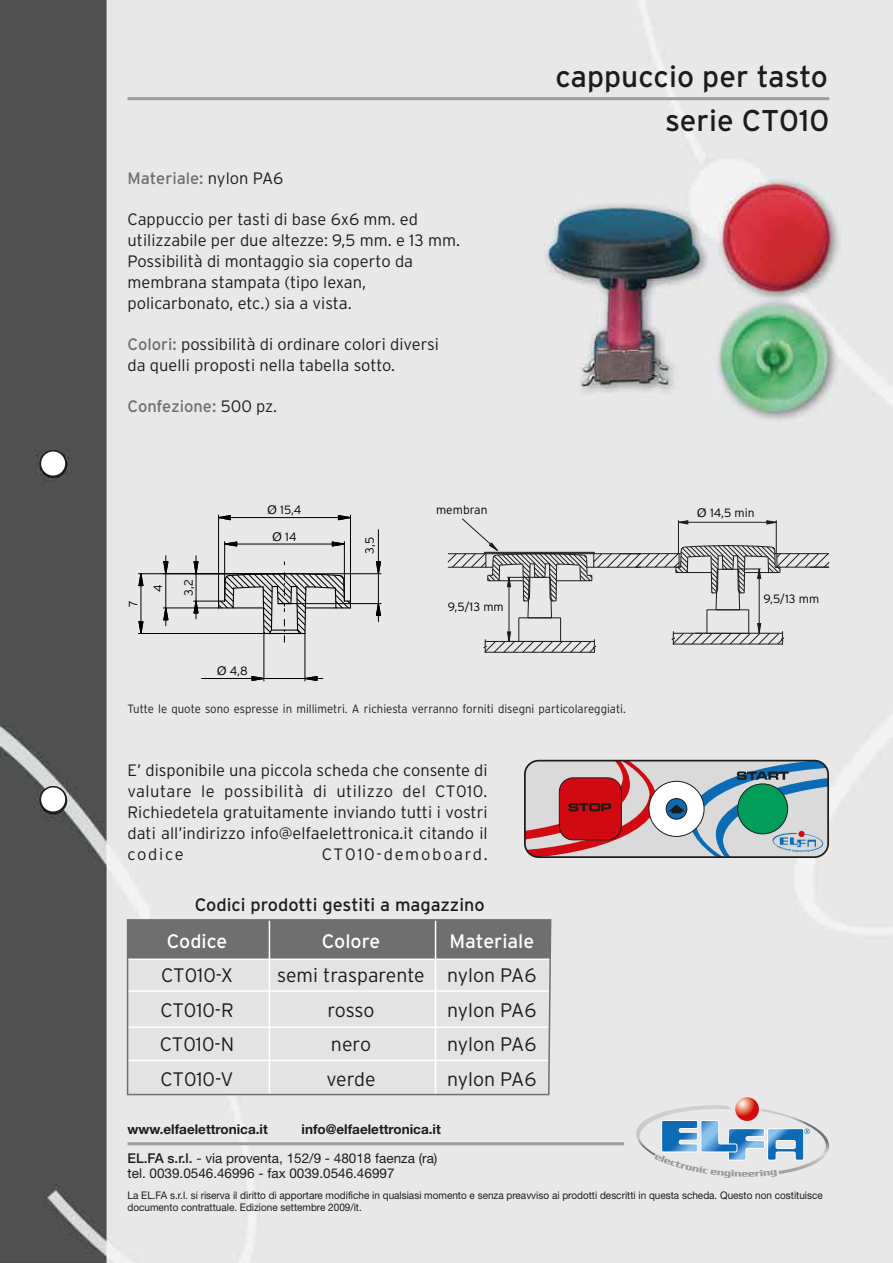
<style>
.page{position:relative;width:893px;height:1263px;background:#fff}
.page>*{position:absolute;margin:0;border:0;box-sizing:border-box;transform-origin:0 0}
.t1{font:30px "Interstate";color:#1c1c1b}
.t2{font:300 19.5px "Interstate";color:#1c1c1b}
.t3{font:19.5px "Interstate";color:#fff}
.t4{font:18px "Interstate";color:#1c1c1b}
.t5{font:300 16.5px/21px "Interstate";color:#1c1c1b}
.t6{font:16.5px "Interstate";color:#6f6f6f}
.t7{font:300 16.5px "Interstate";letter-spacing:.105em;color:#1c1c1b}
.t8{font:13.5px/15px "Helvetica Neue";color:#1c1c1b}
.t9{font:700 13.5px "Helvetica Neue";color:#1c1c1b}
.t10{font:300 12px "Interstate";color:#1c1c1b;scale:.95 1}
.t11{font:300 12px "Interstate";letter-spacing:.005em;color:#000001}
.t12{font:10.5px/12px "Helvetica Neue";color:#1c1c1b;scale:.95 1}
.s1{font-weight:300;color:#1c1c1b}
.s2{font-weight:400;color:#6f6f6f}
.s3{font-family:"Helvetica";font-weight:400}
.s4{font-weight:500}
</style>
<div class="page">
<img style="left:0;top:0;width:893px;height:1263px">
<hr style="left:128px;top:1142px;width:496px;height:3px;background:#9d9d9c">
<hr style="left:128px;top:97px;width:701px;height:3px;background:#9d9d9c">
<div style="left:40px;top:451px;width:26px;height:25px;background:#fff;border-radius:50%"></div>
<div style="left:40px;top:450px;width:27px;height:27px;border:2px solid #1c1c1b;border-radius:50%"></div>
<div style="left:40px;top:787px;width:26px;height:25px;background:#fff;border-radius:50%"></div>
<div style="left:40px;top:786px;width:27px;height:27px;border:2px solid #1c1c1b;border-radius:50%"></div>
<svg style="left:735px;top:1097px;width:24px;height:24px"></svg>
<svg style="left:636px;top:1105px;width:194px;height:73px;background:#beccd9"></svg>
<hr style="left:219px;top:517px;width:131px;height:1px;background:#000001">
<hr style="left:218px;top:515px;width:1px;height:93px;background:#000001">
<hr style="left:350px;top:515px;width:1px;height:93px;background:#000001">
<svg style="left:212px;top:514px;width:20px;height:7px"></svg>
<svg style="left:337px;top:514px;width:20px;height:7px"></svg>
<hr style="left:225px;top:544px;width:119px;height:1px;background:#000001">
<hr style="left:224px;top:541px;width:1px;height:60px;background:#000001">
<hr style="left:344px;top:541px;width:1px;height:60px;background:#000001">
<svg style="left:219px;top:541px;width:19px;height:6px"></svg>
<svg style="left:331px;top:541px;width:19px;height:6px"></svg>
<hr style="left:378px;top:530px;width:1px;height:92px;background:#000001">
<hr style="left:278px;top:603px;width:103px;height:1px;background:#000001">
<hr style="left:284px;top:573px;width:97px;height:1px;background:#000001">
<svg style="left:375px;top:597px;width:7px;height:20px"></svg>
<svg style="left:375px;top:560px;width:7px;height:20px"></svg>
<hr style="left:201px;top:678px;width:122px;height:1px;background:#000001">
<hr style="left:264px;top:633px;width:1px;height:48px;background:#000001">
<hr style="left:305px;top:633px;width:1px;height:48px;background:#000001">
<svg style="left:251px;top:675px;width:19px;height:7px"></svg>
<svg style="left:298px;top:675px;width:20px;height:7px"></svg>
<hr style="left:141px;top:574px;width:1px;height:59px;background:#000001">
<hr style="left:138px;top:633px;width:126px;height:1px;background:#000001">
<hr style="left:138px;top:573px;width:146px;height:1px;background:#000001">
<svg style="left:138px;top:620px;width:6px;height:20px"></svg>
<svg style="left:138px;top:567px;width:6px;height:20px"></svg>
<hr style="left:166px;top:556px;width:1px;height:70px;background:#000001">
<hr style="left:163px;top:608px;width:56px;height:1px;background:#000001">
<svg style="left:163px;top:602px;width:6px;height:19px"></svg>
<svg style="left:163px;top:560px;width:6px;height:20px"></svg>
<hr style="left:196px;top:556px;width:1px;height:63px;background:#000001">
<svg style="left:193px;top:560px;width:158px;height:82px;background:#c5c5c5"></svg>
<svg style="left:126px;top:918px;width:426px;height:178px;background:#c9c9c9"></svg>
<svg style="left:447px;top:518px;width:383px;height:135px;background:#d7d7d7"></svg>
<div style="left:524px;top:760px;width:305px;height:98px;border:2px solid #1c1c1b;border-radius:14px"></div>
<div style="left:649px;top:781px;width:55px;height:55px;background:#fff;border-radius:50%"></div>
<svg style="left:525px;top:761px;width:132px;height:96px;background:#ca7a7d"></svg>
<div style="left:666px;top:798px;width:21px;height:21px;border:1px solid #1c1c1b;border-radius:50%"></div>
<svg style="left:668px;top:761px;width:160px;height:96px;background:#96b8bb"></svg>
<h1 class="t1" style="left:555px;top:59px;width:274px">cappuccio per tasto</h1>
<p class="t6" style="left:128px;top:169px;width:157px">Materiale: <span class="s1">nylon PA6</span></p>
<p class="t5" style="left:128px;top:208px;width:334px">Cappuccio per tasti di base 6x6 mm. ed utilizzabile per due altezze: 9,5 mm. e 13 mm.<br>Possibilità di montaggio sia coperto da membrana stampata (tipo lexan, policarbonato, etc.) sia a vista.</p>
<p class="t5" style="left:128px;top:333px;width:313px"><span class="s2">Colori:</span> possibilità di ordinare colori diversi da quelli proposti nella tabella sotto.</p>
<p class="t6" style="left:128px;top:396px;width:151px">Confezione: <span class="s1">500 pz.</span></p>
<h1 class="t1" style="left:665px;top:103px;width:165px">serie CT010</h1>
<p class="t11" style="left:126px;top:607px;width:8px;rotate:-90deg">7</p>
<p class="t11" style="left:151px;top:592px;width:9px;rotate:-90deg">4</p>
<p class="t11" style="left:182px;top:595px;width:18px;rotate:-90deg">3,2</p>
<p class="t11" style="left:268px;top:503px;width:35px"><span class="s3">Ø</span> 15,4</p>
<p class="t11" style="left:273px;top:530px;width:26px"><span class="s3">Ø</span> 14</p>
<p class="t11" style="left:363px;top:554px;width:18px;rotate:-90deg">3,5</p>
<p class="t11" style="left:436px;top:503px;width:53px">membran</p>
<p class="t11" style="left:697px;top:505px;width:59px"><span class="s3">Ø</span> 14,5 min</p>
<p class="t11" style="left:448px;top:600px;width:57px">9,5/13 mm</p>
<p class="t11" style="left:763px;top:592px;width:57px">9,5/13 mm</p>
<p class="t11" style="left:217px;top:664px;width:32px"><span class="s3">Ø</span> 4,8</p>
<p class="t10" style="left:128px;top:702px;width:526px">Tutte le quote sono espresse in millimetri. A richiesta verranno forniti disegni particolareggiati.</p>
<p class="t5" style="left:127px;top:760px;width:362px;text-align:justify">E’ disponibile una piccola scheda che consente di valutare le possibilità di utilizzo del CT010.<br>Richiedetela gratuitamente inviando tutti i vostri dati all’indirizzo info@elfaelettronica.it citando il codice</p>
<p class="t7" style="left:322px;top:845px;width:167px">CT010-demoboard.</p>
<p class="t4" style="left:195px;top:894px;width:291px">Codici prodotti gestiti a magazzino</p>
<p class="t3" style="left:167px;top:930px;width:62px">Codice</p>
<p class="t3" style="left:322px;top:930px;width:60px">Colore</p>
<p class="t3" style="left:449px;top:930px;width:86px">Materiale</p>
<p class="t2" style="left:161px;top:964px;width:73px">CT010-X</p>
<p class="t2" style="left:277px;top:964px;width:261px">semi trasparente nylon PA6</p>
<p class="t2" style="left:160px;top:999px;width:75px">CT010-R</p>
<p class="t2" style="left:327px;top:999px;width:49px">rosso</p>
<p class="t2" style="left:447px;top:999px;width:91px">nylon PA6</p>
<p class="t2" style="left:160px;top:1033px;width:76px">CT010-N</p>
<p class="t2" style="left:331px;top:1033px;width:42px">nero</p>
<p class="t2" style="left:447px;top:1033px;width:91px">nylon PA6</p>
<p class="t2" style="left:161px;top:1068px;width:75px">CT010-V</p>
<p class="t2" style="left:326px;top:1068px;width:51px">verde</p>
<p class="t2" style="left:447px;top:1068px;width:91px">nylon PA6</p>
<p class="t9" style="left:128px;top:1121px;width:142px">www.elfaelettronica.it</p>
<p class="t9" style="left:302px;top:1121px;width:141px">info@elfaelettronica.it</p>
<p class="t8" style="left:128px;top:1150px;width:311px"><span class="s4">EL.FA s.r.l.</span> - via proventa, 152/9 - 48018 faenza (ra) tel. 0039.0546.46996 - fax 0039.0546.46997</p>
<p class="t12" style="left:128px;top:1189px;width:733px">La EL.FA s.r.l. si riserva il diritto di apportare modifiche in qualsiasi momento e senza preavviso ai prodotti descritti in questa scheda. Questo non costituisce documento contrattuale. Edizione settembre 2009/it.</p>
</div>
